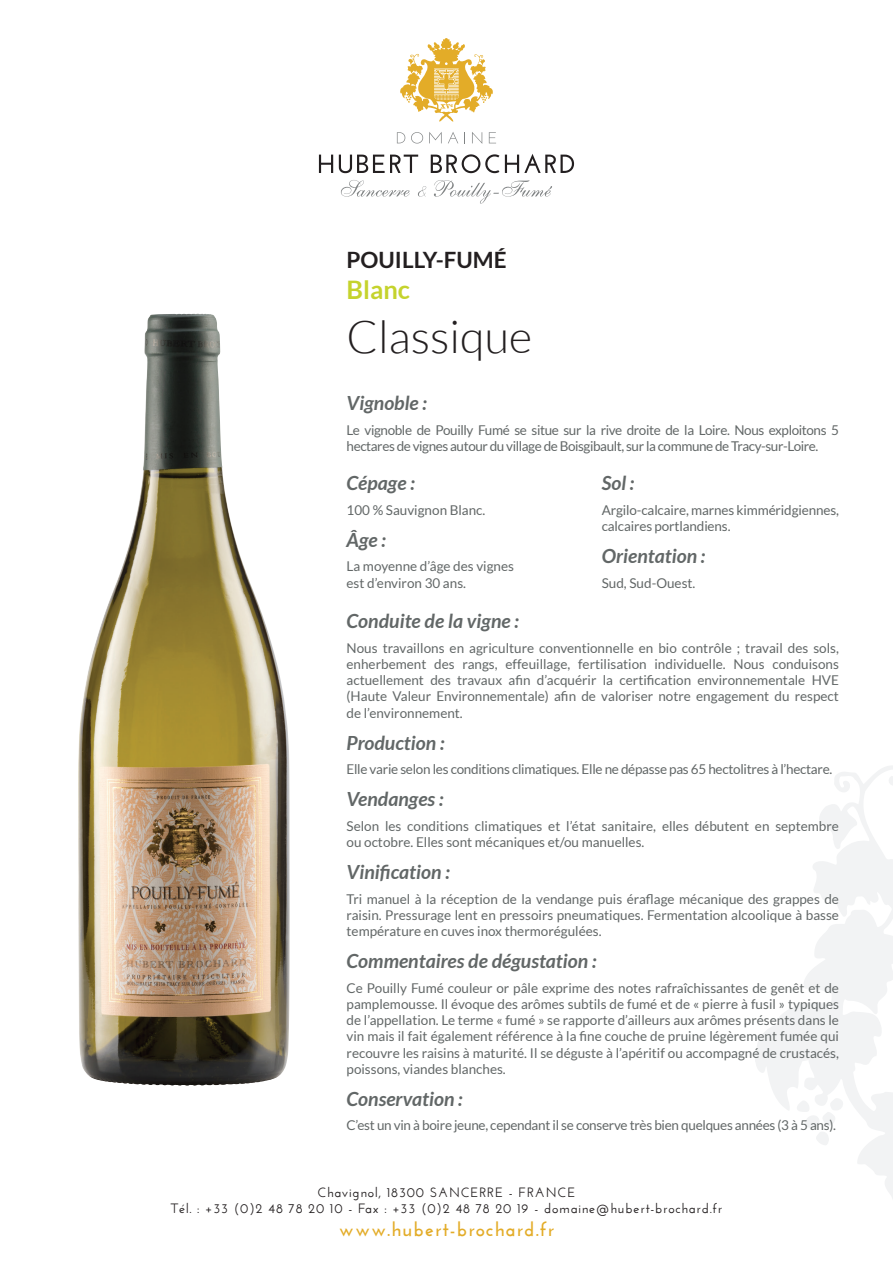
<style>
.page{position:relative;width:893px;height:1263px;background:#fff}
.page>*{position:absolute;margin:0;border:0;box-sizing:border-box;transform-origin:0 0}
.t1{font:300 45px "Lato";color:#231f20}
.t2{font:700 25.5px "Lato";color:#c5d32d}
.t3{font:700 22.5px "Lato";color:#231f20}
.t4{font:italic 700 19.5px "Lato";color:#626767}
.t5{font:700 19.5px "Josefin Sans";letter-spacing:.06em;color:#e3ac28}
.t6{font:13.5px/16.2px "Lato";letter-spacing:-.01em;color:#626767;text-align:justify}
.t7{font:13.5px/16.2px "Lato";letter-spacing:-.03em;color:#626767}
.t8{font:600 13.5px/16.2px "Josefin Sans";letter-spacing:.06em;color:#231f20;text-align:center}
</style>
<div class="page">
<svg style="left:755px;top:766px;width:138px;height:433px"></svg>
<svg style="left:796px;top:1098px;width:48px;height:47px"></svg>
<svg style="left:397px;top:132px;width:8px;height:11px"></svg>
<svg style="left:411px;top:132px;width:12px;height:11px"></svg>
<svg style="left:429px;top:132px;width:13px;height:11px"></svg>
<svg style="left:448px;top:132px;width:10px;height:11px"></svg>
<svg style="left:472px;top:132px;width:10px;height:12px"></svg>
<svg style="left:489px;top:132px;width:7px;height:11px"></svg>
<svg style="left:400px;top:38px;width:93px;height:84px"></svg>
<svg style="left:319px;top:155px;width:14px;height:18px"></svg>
<svg style="left:339px;top:155px;width:79px;height:18px"></svg>
<svg style="left:431px;top:154px;width:68px;height:19px"></svg>
<svg style="left:505px;top:154px;width:69px;height:19px"></svg>
<svg style="left:341px;top:180px;width:69px;height:17px"></svg>
<svg style="left:434px;top:180px;width:118px;height:24px"></svg>
<svg style="left:418px;top:186px;width:8px;height:11px"></svg>
<img style="left:78px;top:314px;width:212px;height:772px">
<h3 class="t3" style="left:347px;top:247px;width:162px">POUILLY-FUMÉ</h3>
<h2 class="t2" style="left:347px;top:275px;width:65px">Blanc</h2>
<h1 class="t1" style="left:347px;top:312px;width:187px">Classique</h1>
<h3 class="t4" style="left:347px;top:392px;width:82px">Vignoble :</h3>
<p class="t7" style="left:347px;top:422px;width:494px">Le vignoble de Pouilly Fumé se situe sur la rive droite de la Loire. Nous exploitons 5 hectares de vignes autour du village de Boisgibault, sur la commune de Tracy-sur-Loire.</p>
<h3 class="t4" style="left:347px;top:472px;width:70px">Cépage :</h3>
<p class="t6" style="left:347px;top:502px;width:140px">100 % Sauvignon Blanc.</p>
<h3 class="t4" style="left:347px;top:528px;width:41px">Âge :</h3>
<p class="t6" style="left:347px;top:558px;width:169px">La moyenne d’âge des vignes est d’environ 30 ans.</p>
<h3 class="t4" style="left:602px;top:472px;width:34px">Sol :</h3>
<p class="t6" style="left:602px;top:502px;width:239px">Argilo-calcaire, marnes kimméridgiennes, calcaires portlandiens.</p>
<h3 class="t4" style="left:602px;top:545px;width:105px">Orientation :</h3>
<p class="t6" style="left:602px;top:575px;width:95px">Sud, Sud-Ouest.</p>
<h3 class="t4" style="left:347px;top:610px;width:174px">Conduite de la vigne :</h3>
<p class="t6" style="left:347px;top:640px;width:494px">Nous travaillons en agriculture conventionnelle en bio contrôle ; travail des sols, enherbement des rangs, effeuillage, fertilisation individuelle. Nous conduisons actuellement des travaux afin d’acquérir la certification environnementale HVE (Haute Valeur Environnementale) afin de valoriser notre engagement du respect de l’environnement.</p>
<h3 class="t4" style="left:347px;top:731px;width:99px">Production :</h3>
<p class="t6" style="left:347px;top:761px;width:487px">Elle varie selon les conditions climatiques. Elle ne dépasse pas 65 hectolitres à l’hectare.</p>
<h3 class="t4" style="left:347px;top:788px;width:98px">Vendanges :</h3>
<p class="t6" style="left:347px;top:818px;width:494px">Selon les conditions climatiques et l’état sanitaire, elles débutent en septembre ou octobre. Elles sont mécaniques et/ou manuelles.</p>
<h3 class="t4" style="left:347px;top:861px;width:105px">Vinification :</h3>
<p class="t6" style="left:347px;top:890px;width:494px">Tri manuel à la réception de la vendange puis éraflage mécanique des grappes de raisin. Pressurage lent en pressoirs pneumatiques. Fermentation alcoolique à basse température en cuves inox thermorégulées.</p>
<h3 class="t4" style="left:347px;top:950px;width:251px">Commentaires de dégustation :</h3>
<p class="t6" style="left:347px;top:979px;width:494px">Ce Pouilly Fumé couleur or pâle exprime des notes rafraîchissantes de genêt et de pamplemousse. Il évoque des arômes subtils de fumé et de « pierre à fusil » typiques de l’appellation. Le terme « fumé » se rapporte d’ailleurs aux arômes présents dans le vin mais il fait également référence à la fine couche de pruine légèrement fumée qui recouvre les raisins à maturité. Il se déguste à l’apéritif ou accompagné de crustacés, poissons, viandes blanches.</p>
<h3 class="t4" style="left:347px;top:1087px;width:118px">Conservation :</h3>
<p class="t6" style="left:347px;top:1117px;width:491px">C’est un vin à boire jeune, cependant il se conserve très bien quelques années (3 à 5 ans).</p>
<p class="t8" style="left:171px;top:1184px;width:553px">Chavignol, 18300 SANCERRE - FRANCE<br>Tél. : +33 (0)2 48 78 20 10 - Fax : +33 (0)2 48 78 20 19 - domaine@hubert-brochard.fr</p>
<h3 class="t5" style="left:339px;top:1218px;width:217px">www.hubert-brochard.fr</h3>
</div>
